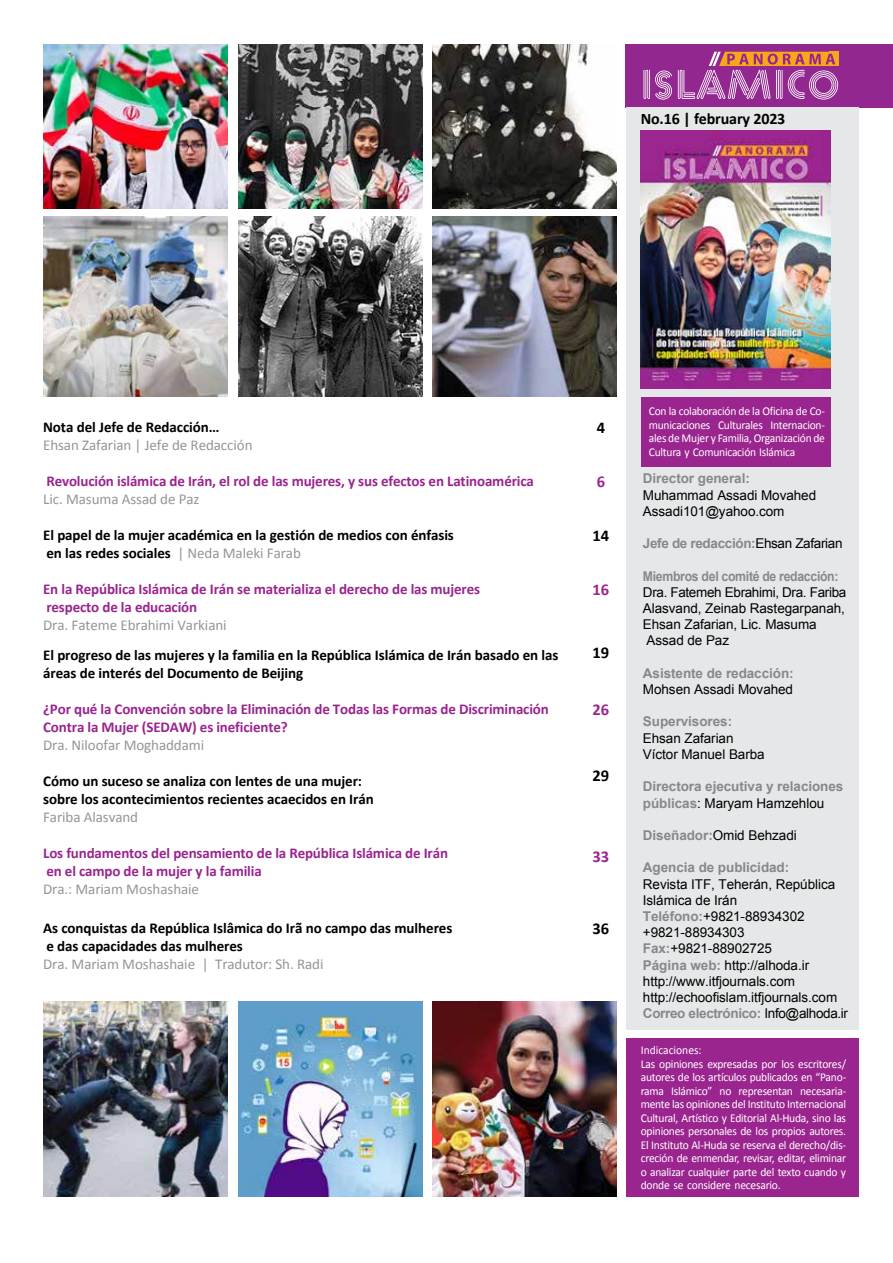
<style>
.page{position:relative;width:893px;height:1263px;background:#fff}
.page>*{position:absolute;margin:0;border:0;box-sizing:border-box;transform-origin:0 0}
.t1{font:700 16.5px "Calibri";letter-spacing:-.005em;color:#000}
.t2{font:700 16.5px "Calibri";color:#9a258f}
.t3{font:700 16.05px "Calibri";letter-spacing:-.01em;color:#000}
.t4{font:700 15px/18px "Calibri";letter-spacing:-.005em;color:#000}
.t5{font:700 15px/18px "Calibri";letter-spacing:-.01em;color:#9a258f}
.t6{font:15px "Calibri";letter-spacing:-.005em;color:#939598}
.t7{font:13.5px/16.2px "Arial";letter-spacing:-.005em;color:#000}
.t8{font:700 13.5px/16.2px "Arial";letter-spacing:-.005em;color:#86888a}
.t9{font:700 13.5px "Arial";letter-spacing:-.025em;color:#86888a}
.t10{font:700 13.5px "Arial";letter-spacing:-.025em;color:#86888a;scale:.91 1}
.t11{font:12px/13.5px "Calibri";letter-spacing:-.02em;color:#fff;scale:.96 1}
.s1{font-weight:400;color:#939598}
.s2{font-weight:400;color:#000}
.s3{font-weight:700;color:#86888a}
</style>
<div class="page">
<div style="left:626px;top:44px;width:267px;height:63px;background:#92278f"></div>
<div style="left:626px;top:107px;width:233px;height:923px;background:#e6e7e8"></div>
<div style="left:626px;top:1038px;width:233px;height:159px;background:#9a258f"></div>
<div style="left:641px;top:398px;width:190px;height:69px;background:#9a258f"></div>
<img style="left:43px;top:44px;width:184px;height:165px">
<img style="left:43px;top:216px;width:184px;height:180px">
<img style="left:43px;top:1002px;width:184px;height:195px">
<img style="left:432px;top:44px;width:185px;height:165px">
<img style="left:432px;top:216px;width:185px;height:180px">
<img style="left:432px;top:1002px;width:185px;height:195px">
<img style="left:238px;top:44px;width:184px;height:165px">
<img style="left:238px;top:216px;width:184px;height:180px">
<img style="left:238px;top:1002px;width:184px;height:195px">
<img style="left:641px;top:131px;width:190px;height:258px">
<svg style="left:643px;top:52px;width:195px;height:48px"></svg>
<h2 class="t3" style="left:641px;top:108px;width:146px">No.16 | february 2023</h2>
<p class="t4" style="left:43px;top:418px;width:178px">Nota del Jefe de Redacción…</p>
<p class="t6" style="left:43px;top:435px;width:211px">Ehsan Zafarian | Jefe de Redacción</p>
<p class="t5" style="left:46px;top:472px;width:489px">Revolución islámica de Irán, el rol de las mujeres, y sus efectos en Latinoamérica</p>
<p class="t6" style="left:43px;top:489px;width:158px">Lic. Masuma Assad de Paz</p>
<p class="t4" style="left:43px;top:526px;width:412px">El papel de la mujer académica en la gestión de medios con énfasis en las redes sociales <span class="s1">| Neda Maleki Farab</span></p>
<p class="t5" style="left:43px;top:580px;width:438px">En la República Islámica de Irán se materializa el derecho de las mujeres respecto de la educación</p>
<p class="t6" style="left:43px;top:615px;width:185px">Dra. Fateme Ebrahimi Varkiani</p>
<p class="t4" style="left:43px;top:646px;width:517px">El progreso de las mujeres y la familia en la República Islámica de Irán basado en las áreas de interés del Documento de Beijing</p>
<p class="t5" style="left:43px;top:700px;width:507px">¿Por qué la Convención sobre la Eliminación de Todas las Formas de Discriminación<br>Contra la Mujer (SEDAW) es ineficiente?</p>
<p class="t6" style="left:43px;top:735px;width:163px">Dra. Niloofar Moghaddami</p>
<p class="t4" style="left:43px;top:772px;width:332px">Cómo un suceso se analiza con lentes de una mujer: sobre los acontecimientos recientes acaecidos en Irán</p>
<p class="t6" style="left:43px;top:807px;width:97px">Fariba Alasvand</p>
<p class="t5" style="left:43px;top:844px;width:406px">Los fundamentos del pensamiento de la República Islámica de Irán en el campo de la mujer y la familia</p>
<p class="t6" style="left:43px;top:879px;width:157px">Dra.: Mariam Moshashaie</p>
<p class="t4" style="left:43px;top:919px;width:411px">As conquistas da República Islâmica do Irã no campo das mulheres e das capacidades das mulheres</p>
<p class="t6" style="left:43px;top:954px;width:282px">Dra. Mariam Moshashaie | Tradutor: Sh. Radi</p>
<h1 class="t1" style="left:597px;top:417px;width:10px">4</h1>
<h1 class="t2" style="left:597px;top:471px;width:10px">6</h1>
<h1 class="t1" style="left:592px;top:525px;width:18px">14</h1>
<h1 class="t2" style="left:592px;top:579px;width:18px">16</h1>
<h1 class="t1" style="left:592px;top:642px;width:18px">19</h1>
<h1 class="t2" style="left:592px;top:699px;width:18px">26</h1>
<h1 class="t1" style="left:592px;top:765px;width:18px">29</h1>
<h1 class="t2" style="left:592px;top:846px;width:18px">33</h1>
<h1 class="t1" style="left:592px;top:918px;width:18px">36</h1>
<p class="t11" style="left:649px;top:404px;width:185px;text-align:justify">Con la colaboración de la Oficina de Co&shy;municaciones Culturales Internacion&shy;ales de Mujer y Familia, Organización de Cultura y Comunicación Islámica</p>
<p class="t8" style="left:643px;top:471px;width:108px">Director general:</p>
<p class="t7" style="left:643px;top:487px;width:175px">Muhammad Assadi Movahed<br>Assadi101@yahoo.com</p>
<p class="t9" style="left:643px;top:534px;width:201px">Jefe de redacción:<span class="s2">Ehsan Zafarian</span></p>
<p class="t10" style="left:643px;top:567px;width:217px">Miembros del comité de redacción:</p>
<p class="t7" style="left:643px;top:584px;width:205px">Dra. Fatemeh Ebrahimi, Dra. Fariba<br>Alasvand, Zeinab Rastegarpanah,<br>Ehsan Zafarian, Lic. Masuma<br>Assad de Paz</p>
<p class="t8" style="left:643px;top:665px;width:152px">Asistente de redacción:</p>
<p class="t7" style="left:643px;top:681px;width:152px">Mohsen Assadi Movahed</p>
<p class="t8" style="left:643px;top:714px;width:91px">Supervisores:</p>
<p class="t7" style="left:643px;top:730px;width:123px">Ehsan Zafarian<br>Víctor Manuel Barba</p>
<p class="t8" style="left:643px;top:779px;width:202px">Directora ejecutiva y relaciones públicas<span class="s2">: Maryam Hamzehlou</span></p>
<p class="t7" style="left:643px;top:827px;width:155px"><span class="s3">Diseñador:</span>Omid Behzadi</p>
<p class="t8" style="left:643px;top:860px;width:148px">Agencia de publicidad:</p>
<p class="t7" style="left:643px;top:876px;width:207px">Revista ITF, Teherán, República<br>Islámica de Irán<br><span class="s3">Teléfono:</span>+9821-88934302 +9821-88934303<br><span class="s3">Fax:</span>+9821-88902725<br><span class="s3">Página web:</span> http://alhoda.ir http://www.itfjournals.com http://echoofislam.itfjournals.com<br><span class="s3">Correo electrónico:</span> Info@alhoda.ir</p>
<p class="t11" style="left:641px;top:1043px;width:215px">Indicaciones:<br>Las opiniones expresadas por los escritores/ autores de los artículos publicados en “Pano&shy;rama Islámico” no representan necesaria&shy;mente las opiniones del Instituto Internacional Cultural, Artístico y Editorial Al-Huda, sino las opiniones personales de los propios autores.<br>El Instituto Al-Huda se reserva el derecho/dis&shy;creción de enmendar, revisar, editar, eliminar o analizar cualquier parte del texto cuando y donde se considere necesario.</p>
</div>
